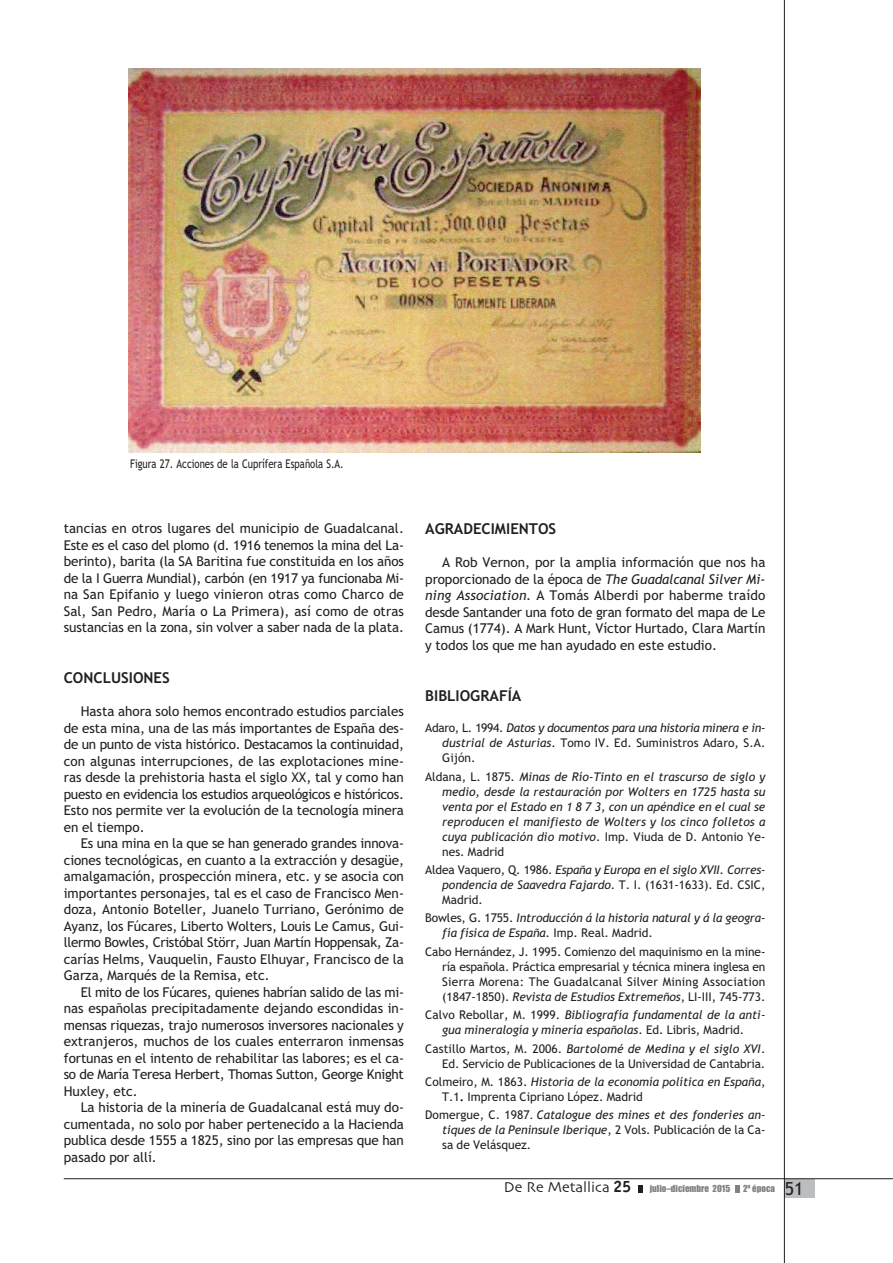
<style>
.page{position:relative;width:893px;height:1263px;background:#fff}
.page>*{position:absolute;margin:0;border:0;box-sizing:border-box;transform-origin:0 0}
.t1{font:700 15px "Trebuchet MS";color:#231f20}
.t2{font:13.5px/16.5px "Trebuchet MS";letter-spacing:-.005em;color:#231f20;text-align:justify}
.t3{font:italic 12px/15px "Trebuchet MS";color:#231f20;text-align:justify}
.t4{font:12px/15px "Trebuchet MS";color:#231f20;text-align:justify}
.t5{font:12px "Trebuchet MS";color:#231f20;scale:.8 1}
.t6{font:9px "Impact";color:#808285}
.s1{font-style:italic}
.s2{font-style:normal}
.s3{font-weight:700}
.s4{font-family:"Georgia";font-style:normal}
.s5{font-family:"Skia";font-size:15px;color:#231f20}
.s6{font-family:"Officina Sans";font-weight:700;font-size:16.5px;color:#231f20}
.s7{font-family:"Trebuchet MS";font-size:18px;color:#231f20}
</style>
<div class="page">
<div style="left:784px;top:1179px;width:31px;height:18px;background:#bcbdc0"></div>
<svg style="left:735px;top:1185px;width:5px;height:7px"></svg>
<svg style="left:638px;top:1185px;width:5px;height:7px"></svg>
<hr style="left:784px;top:0;width:1px;height:1263px;background:#231f20">
<hr style="left:64px;top:1178px;width:829px;height:1px;background:#231f20">
<img style="left:129px;top:68px;width:571px;height:384px">
<p class="t5" style="left:130px;top:457px;width:269px">Figura 27. Acciones de la Cuprífera Española S.A.</p>
<p class="t2" style="left:64px;top:520px;width:342px">tancias en otros lugares del municipio de Guadalcanal.<br>Este es el caso del plomo (d. 1916 tenemos la mina del La&shy;berinto), barita (la SA Baritina fue constituida en los años de la I Guerra Mundial), carbón (en 1917 ya funcionaba Mi&shy;na San Epifanio y luego vinieron otras como Charco de Sal, San Pedro, María o La Primera), así como de otras sustancias en la zona, sin volver a saber nada de la plata.</p>
<p class="t1" style="left:64px;top:669px;width:107px">CONCLUSIONES</p>
<p class="t2" style="left:64px;top:703px;width:342px;text-indent:17px">Hasta ahora solo hemos encontrado estudios parciales de esta mina, una de las más importantes de España des&shy;de un punto de vista histórico. Destacamos la continuidad, con algunas interrupciones, de las explotaciones mine&shy;ras desde la prehistoria hasta el siglo XX, tal y como han puesto en evidencia los estudios arqueológicos e históricos.<br>Esto nos permite ver la evolución de la tecnología minera en el tiempo.</p>
<p class="t2" style="left:64px;top:835px;width:342px;text-indent:17px">Es una mina en la que se han generado grandes innova&shy;ciones tecnológicas, en cuanto a la extracción y desagüe, amalgamación, prospección minera, etc. y se asocia con importantes personajes, tal es el caso de Francisco Men&shy;doza, Antonio Boteller, Juanelo Turriano, Gerónimo de Ayanz, los Fúcares, Liberto Wolters, Louis Le Camus, Gui&shy;llermo Bowles, Cristóbal Störr, Juan Martín Hoppensak, Za&shy;carías Helms, Vauquelin, Fausto Elhuyar, Francisco de la Garza, Marqués de la Remisa, etc.</p>
<p class="t2" style="left:64px;top:984px;width:342px;text-indent:17px">El mito de los Fúcares, quienes habrían salido de las mi&shy;nas españolas precipitadamente dejando escondidas in&shy;mensas riquezas, trajo numerosos inversores nacionales y extranjeros, muchos de los cuales enterraron inmensas fortunas en el intento de rehabilitar las labores; es el ca&shy;so de María Teresa Herbert, Thomas Sutton, George Knight Huxley, etc.</p>
<p class="t2" style="left:64px;top:1099px;width:342px;text-indent:17px">La historia de la minería de Guadalcanal está muy do&shy;cumentada, no solo por haber pertenecido a la Hacienda publica desde 1555 a 1825, sino por las empresas que han pasado por allí.</p>
<p class="t1" style="left:425px;top:520px;width:133px">AGRADECIMIENTOS</p>
<p class="t2" style="left:425px;top:554px;width:342px;text-indent:17px">A Rob Vernon, por la amplia información que nos ha proporcionado de la época de <span class="s1">The Guadalcanal Silver Mi&shy;ning Association.</span> A Tomás Alberdi por haberme traído desde Santander una foto de gran formato del mapa de Le Camus (1774). A Mark Hunt, Víctor Hurtado, Clara Martín y todos los que me han ayudado en este estudio.</p>
<p class="t1" style="left:425px;top:687px;width:98px">BIBLIOGRAFÍA</p>
<p class="t3" style="left:442px;top:720px;width:325px;text-indent:-17px"><span class="s2">Adaro, L. 1994.</span> Datos y documentos para una historia minera e in&shy;dustrial de Asturias<span class="s2">. Tomo IV. Ed. Suministros Adaro, S.A.<br>Gijón.</span></p>
<p class="t3" style="left:442px;top:769px;width:325px;text-indent:-17px"><span class="s2">Aldana, L. 1875.</span> Minas de Río-Tinto en el trascurso de siglo y medio, desde la restauración por Wolters en 1725 hasta su venta por el Estado en 1 8 7 3, con un apéndice en el cual se reproducen el manifiesto de Wolters y los cinco folletos a cuya publicación dio motivo<span class="s2">. Imp. Viuda de D. Antonio Ye&shy;nes. Madrid</span></p>
<p class="t3" style="left:442px;top:862px;width:325px;text-indent:-17px"><span class="s2">Aldea Vaquero, Q. 1986.</span> España y Europa en el siglo XVII. Corres&shy;pondencia de Saavedra Fajardo<span class="s2">. T. I. (1631-1633). Ed. CSIC, Madrid.</span></p>
<p class="t3" style="left:442px;top:911px;width:325px;text-indent:-17px"><span class="s2">Bowles, G. 1755.</span> Introducción á la historia natural y á la geogra&shy;fía física de España. <span class="s2">Imp. Real. Madrid.</span></p>
<p class="t4" style="left:442px;top:944px;width:325px;text-indent:-17px">Cabo Hernández, J. 1995. Comienzo del maquinismo en la mine&shy;ría española. Práctica empresarial y técnica minera inglesa en Sierra Morena: The Guadalcanal Silver Mining Association (1847-1850). <span class="s1">Revista de Estudios Extremeños</span>, LI-III, 745-773.</p>
<p class="t3" style="left:425px;top:1007px;width:342px;text-align:center"><span class="s2">Calvo Rebollar, M. 1999.</span> Bibliografía fundamental de la anti&shy;gua mineralogía y minería españolas<span class="s2">. Ed. Libris, Madrid.</span></p>
<p class="t4" style="left:425px;top:1041px;width:342px;text-align:right">Castillo Martos, M. 2006. <span class="s1">Bartolomé de Medina y el siglo XVI</span>.<br>Ed. Servicio de Publicaciones de la Universidad de Cantabria.</p>
<p class="t4" style="left:442px;top:1074px;width:325px;text-indent:-17px">Colmeiro, M. 1863. <span class="s1">Historia de la economía política en España</span>,<br>T.1<span class="s3">.</span> Imprenta Cipriano López. Madrid</p>
<p class="t3" style="left:442px;top:1108px;width:325px;text-indent:-17px"><span class="s2">Domergue, C. 1987</span><span class="s4">.</span> Catalogue des mines et des fonderies an&shy;tiques de la Peninsule Iberique<span class="s2">, 2 Vols. Publicación de la Ca&shy;sa de Velásquez.</span></p>
<p class="t6" style="left:504px;top:1184px;width:228px"><span class="s5">De Re Metallica</span> <span class="s6">25</span> julio–diciembre 2015</p>
<p class="t6" style="left:743px;top:1184px;width:62px">2ª época <span class="s7">51</span></p>
</div>
